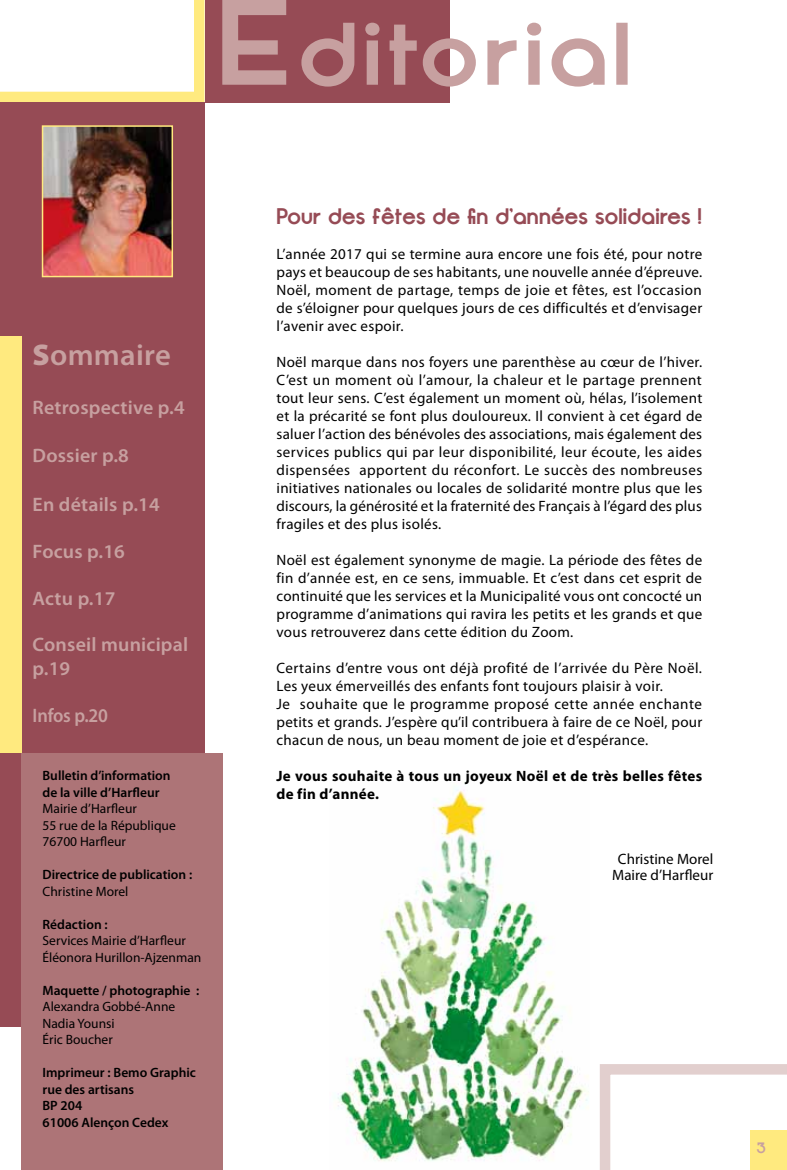
<style>
.page{position:relative;width:787px;height:1170px;background:#fff}
.page>*{position:absolute;margin:0;border:0;box-sizing:border-box;transform-origin:0 0}
.t1{font:600 30px "Myriad Pro";letter-spacing:.01em;color:#c7a0a0}
.t2{font:700 22.5px "Opificio";letter-spacing:.005em;color:#964b55}
.t3{font:600 19.5px/23.4px "Myriad Pro";letter-spacing:.01em;color:#c7a0a0}
.t4{font:600 19.5px "Myriad Pro";letter-spacing:.01em;color:#c7a0a0;scale:.94 1}
.t5{font:15px/18px "Myriad Pro";letter-spacing:.02em;color:#000;text-align:justify}
.t6{font:700 15px/18px "Myriad Pro";letter-spacing:.02em;color:#000}
.t7{font:15px/16.5px "Myriad Pro";color:#000;text-align:center}
.t8{font:700 15px "Opificio Serif";color:#c7a0a0}
.t9{font:600 13.5px/16.5px "Myriad Pro";color:#000}
.t10{font:13.5px/16.5px "Myriad Pro";color:#000}
.s1{font-weight:900}
</style>
<div class="page">
<div style="left:204px;top:0;width:245px;height:102px;background:#964b55"></div>
<svg style="left:222px;top:0;width:405px;height:87px"></svg>
<svg style="left:0;top:0;width:204px;height:102px"></svg>
<svg style="left:600px;top:1064px;width:187px;height:105px"></svg>
<div style="left:750px;top:1130px;width:37px;height:39px;background:#ffea7f"></div>
<img style="left:337px;top:789px;width:252px;height:372px">
<div style="left:0;top:102px;width:204px;height:924px;background:#964b55"></div>
<div style="left:21px;top:753px;width:201px;height:416px;background:#ad7477"></div>
<div style="left:0;top:336px;width:21px;height:417px;background:#ffea7f"></div>
<img style="left:45px;top:128px;width:125px;height:146px">
<div style="left:42px;top:125px;width:131px;height:152px;border:2px solid #ffea7f"></div>
<h1 class="t1" style="left:33px;top:336px;width:140px"><span class="s1">S</span>ommaire</h1>
<h3 class="t3" style="left:33px;top:395px;width:154px">Retrospective p.4</h3>
<h3 class="t3" style="left:33px;top:443px;width:98px">Dossier p.8</h3>
<h3 class="t3" style="left:33px;top:492px;width:129px">En détails p.14</h3>
<h3 class="t3" style="left:33px;top:539px;width:94px">Focus p.16</h3>
<h3 class="t3" style="left:33px;top:585px;width:84px">Actu p.17</h3>
<h3 class="t3" style="left:33px;top:632px;width:157px">Conseil municipal p.19</h3>
<h3 class="t4" style="left:33px;top:702px;width:82px">Infos p.20</h3>
<p class="t9" style="left:43px;top:767px;width:130px">Bulletin d’information de la ville d’Harfleur</p>
<p class="t10" style="left:43px;top:800px;width:135px">Mairie d’Harfleur<br>55 rue de la République<br>76700 Harfleur</p>
<p class="t9" style="left:43px;top:866px;width:151px">Directrice de publication :</p>
<p class="t10" style="left:43px;top:882px;width:87px">Christine Morel</p>
<p class="t9" style="left:43px;top:915px;width:67px">Rédaction :</p>
<p class="t10" style="left:43px;top:932px;width:160px">Services Mairie d’Harfleur<br>Éléonora Hurillon-Ajzenman</p>
<p class="t9" style="left:43px;top:981px;width:158px">Maquette / photographie :</p>
<p class="t10" style="left:43px;top:998px;width:134px">Alexandra Gobbé-Anne<br>Nadia Younsi<br>Éric Boucher</p>
<p class="t9" style="left:43px;top:1064px;width:155px">Imprimeur : Bemo Graphic rue des artisans<br>BP 204<br>61006 Alençon Cedex</p>
<h2 class="t2" style="left:276px;top:203px;width:427px">Pour des fêtes de fin d’années solidaires !</h2>
<p class="t5" style="left:276px;top:244px;width:427px">L’année 2017 qui se termine aura encore une fois été, pour notre pays et beaucoup de ses habitants, une nouvelle année d’épreuve.<br>Noël, moment de partage, temps de joie et fêtes, est l’occasion de s’éloigner pour quelques jours de ces difficultés et d’envisager l’avenir avec espoir.</p>
<p class="t5" style="left:276px;top:352px;width:427px">Noël marque dans nos foyers une parenthèse au cœur de l’hiver.<br>C’est un moment où l’amour, la chaleur et le partage prennent tout leur sens. C’est également un moment où, hélas, l’isolement et la précarité se font plus douloureux. Il convient à cet égard de saluer l’action des bénévoles des associations, mais également des services publics qui par leur disponibilité, leur écoute, les aides dispensées apportent du réconfort. Le succès des nombreuses initiatives nationales ou locales de solidarité montre plus que les discours, la générosité et la fraternité des Français à l’égard des plus fragiles et des plus isolés.</p>
<p class="t5" style="left:276px;top:550px;width:427px">Noël est également synonyme de magie. La période des fêtes de fin d’année est, en ce sens, immuable. Et c’est dans cet esprit de continuité que les services et la Municipalité vous ont concocté un programme d’animations qui ravira les petits et les grands et que vous retrouverez dans cette édition du Zoom.</p>
<p class="t5" style="left:276px;top:658px;width:427px;text-align:left">Certains d’entre vous ont déjà profité de l’arrivée du Père Noël.<br>Les yeux émerveillés des enfants font toujours plaisir à voir.<br>Je souhaite que le programme proposé cette année enchante petits et grands. J’espère qu’il contribuera à faire de ce Noël, pour chacun de nous, un beau moment de joie et d’espérance.</p>
<p class="t6" style="left:276px;top:766px;width:427px">Je vous souhaite à tous un joyeux Noël et de très belles fêtes de fin d’année.</p>
<p class="t7" style="left:612px;top:850px;width:103px">Christine Morel<br>Maire d’Harfleur</p>
<p class="t8" style="left:756px;top:1138px;width:11px">3</p>
</div>
